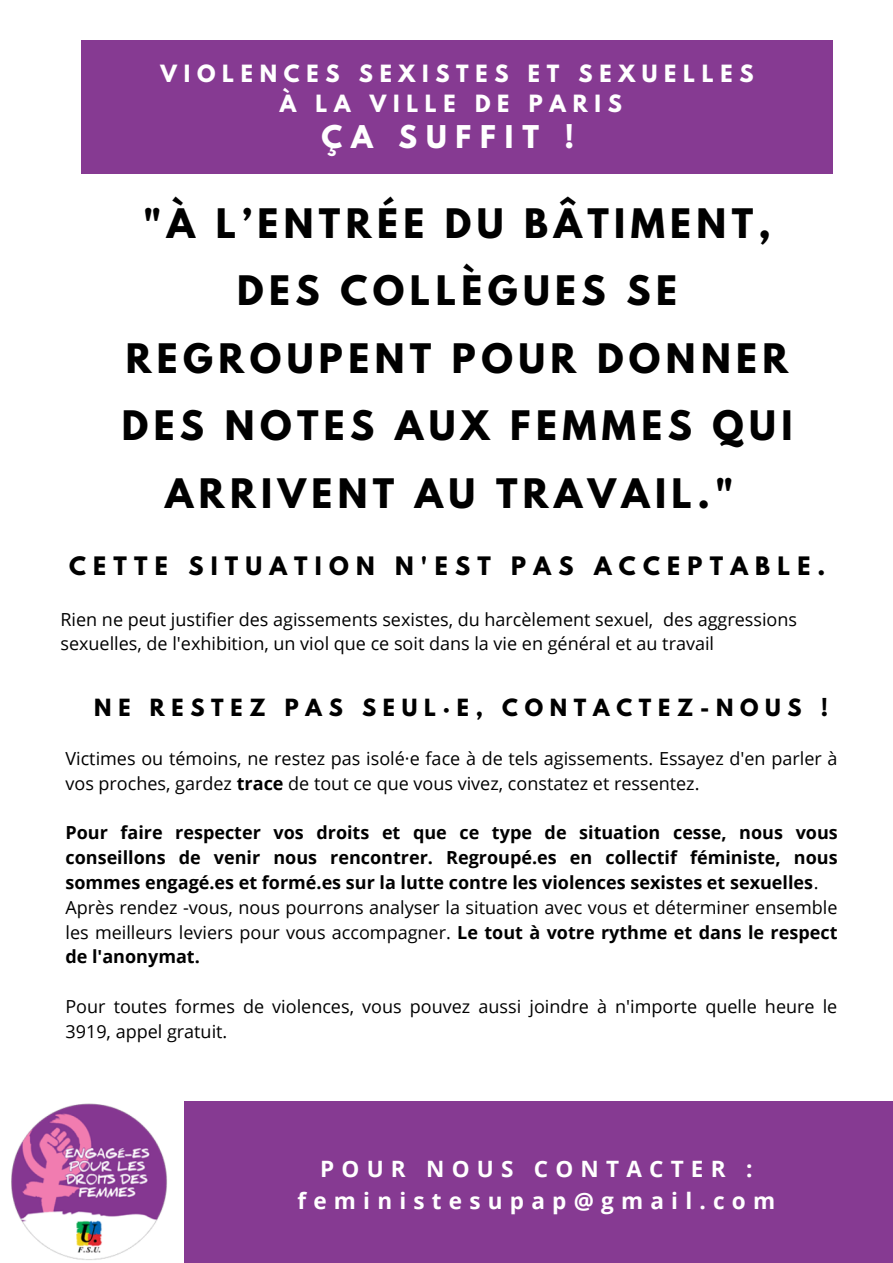
<style>
.page{position:relative;width:893px;height:1263px;background:#fff}
.page>*{position:absolute;margin:0;border:0;box-sizing:border-box;transform-origin:0 0}
.t1{font:700 36px/67.5px "League Spartan";letter-spacing:.15em;color:#000;text-align:center}
.t2{font:700 27.83px "League Spartan";letter-spacing:.32em;color:#fff}
.t3{font:700 22.58px/31.5px "Open Sans";letter-spacing:.32em;color:#fff;text-align:center}
.t4{font:700 22.5px "League Spartan";letter-spacing:.32em;color:#000}
.t5{font:700 21.08px "League Spartan";letter-spacing:.32em;color:#fff}
.t6{font:700 21px "League Spartan";letter-spacing:.32em;color:#000}
.t7{font:18px/24.8px "Open Sans";color:#000}
.t8{font:700 18px/24.8px "Open Sans";color:#000;text-align:justify}
.s1{font-weight:700}
.s2{font-weight:400}
</style>
<div class="page">
<div style="left:81px;top:40px;width:752px;height:134px;background:#863a92"></div>
<div style="left:0;top:1101px;width:893px;height:162px;background:#863a92"></div>
<img style="left:0;top:1101px;width:183px;height:162px">
<p class="t5" style="left:161px;top:63px;width:594px">VIOLENCES SEXISTES ET SEXUELLES</p>
<p class="t5" style="left:280px;top:93px;width:343px">À LA VILLE DE PARIS</p>
<p class="t2" style="left:321px;top:123px;width:254px">ÇA SUFFIT !</p>
<p class="t1" style="left:122px;top:194px;width:672px">"À L’ENTRÉE DU BÂTIMENT,<br>DES COLLÈGUES SE<br>REGROUPENT POUR DONNER<br>DES NOTES AUX FEMMES QUI<br>ARRIVENT AU TRAVAIL."</p>
<p class="t4" style="left:69px;top:555px;width:758px">CETTE SITUATION N'EST PAS ACCEPTABLE.</p>
<p class="t7" style="left:60px;top:606px;width:738px">Rien ne peut justifier des agissements sexistes, du harcèlement sexuel, des aggressions sexuelles, de l'exhibition, un viol que ce soit dans la vie en général et au travail</p>
<p class="t6" style="left:94px;top:697px;width:735px">NE RESTEZ PAS SEUL·E, CONTACTEZ-NOUS !</p>
<p class="t7" style="left:65px;top:746px;width:773px">Victimes ou témoins, ne restez pas isolé·e face à de tels agissements. Essayez d'en parler à vos proches, gardez <span class="s1">trace</span> de tout ce que vous vivez, constatez et ressentez.</p>
<p class="t8" style="left:65px;top:820px;width:774px">Pour faire respecter vos droits et que ce type de situation cesse, nous vous conseillons de venir nous rencontrer. Regroupé.es en collectif féministe, nous sommes engagé.es et formé.es sur la lutte contre les violences sexistes et sexuelles<span class="s2">.</span></p>
<p class="t7" style="left:65px;top:894px;width:773px;text-align:justify">Après rendez -vous, nous pourrons analyser la situation avec vous et déterminer ensemble les meilleurs leviers pour vous accompagner. <span class="s1">Le tout à votre rythme et dans le respect de l'anonymat.</span></p>
<p class="t7" style="left:65px;top:993px;width:773px">Pour toutes formes de violences, vous pouvez aussi joindre à n'importe quelle heure le<br>3919, appel gratuit.</p>
<p class="t3" style="left:297px;top:1153px;width:479px">POUR NOUS CONTACTER : feministesupap@gmail.com</p>
</div>
